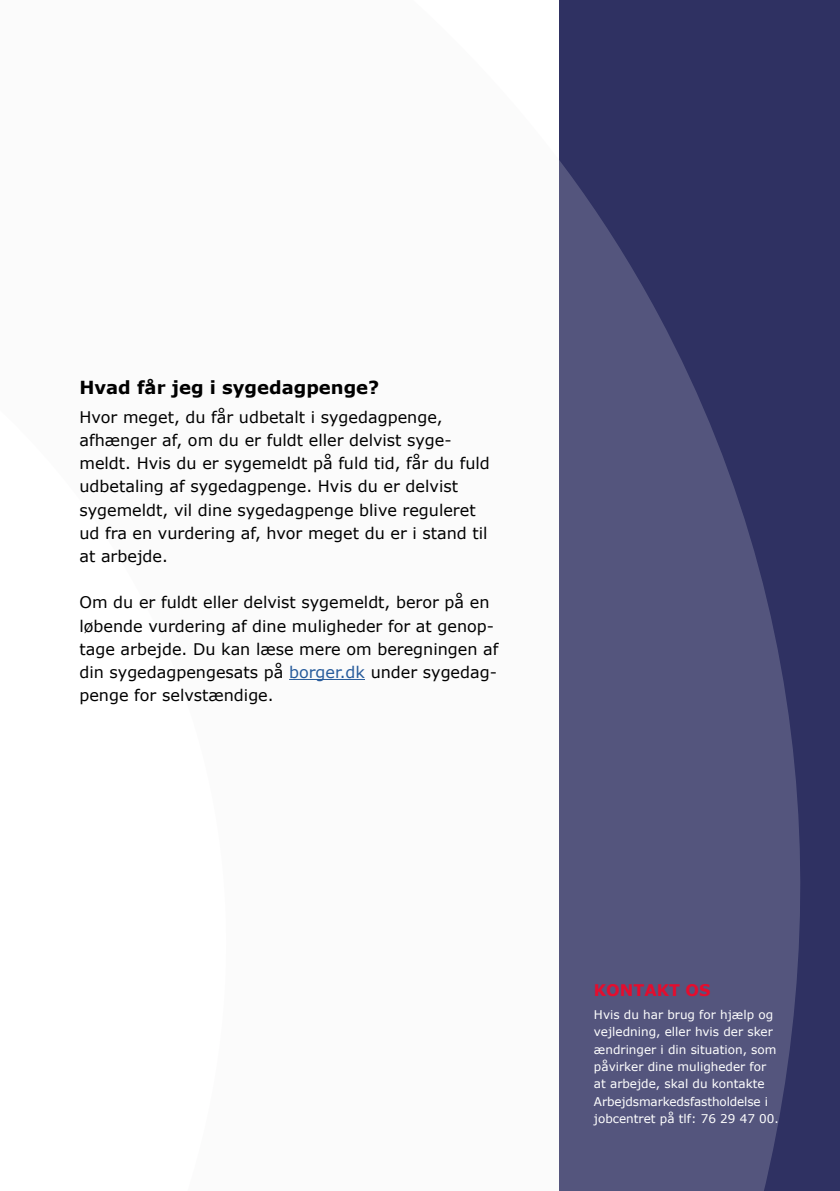
<style>
.page{position:relative;width:840px;height:1191px;background:#fff}
.page>*{position:absolute;margin:0;border:0;box-sizing:border-box;transform-origin:0 0}
.t1{font:700 18px "Verdana";color:#000}
.t2{font:16px/23.2px "Verdana";color:#000}
.t3{font:700 16px "Verdana";color:#e40d2e}
.t4{font:12px/17.4px "Verdana";color:#fff}
.s1{color:#275b9b}
</style>
<div class="page">
<svg style="left:559px;top:0;width:280px;height:1191px;fill:#54557d"></svg>
<hr style="left:289px;top:679px;width:76px;height:1px;background:#275b9b">
<p class="t1" style="left:79px;top:375px;width:301px">Hvad får jeg i sygedagpenge?</p>
<p class="t2" style="left:79px;top:405px;width:411px">Hvor meget, du får udbetalt i sygedagpenge, afhænger af, om du er fuldt eller delvist syge&shy;meldt. Hvis du er sygemeldt på fuld tid, får du fuld udbetaling af sygedagpenge. Hvis du er delvist sygemeldt, vil dine sygedagpenge blive reguleret ud fra en vurdering af, hvor meget du er i stand til at arbejde.</p>
<p class="t2" style="left:79px;top:591px;width:420px">Om du er fuldt eller delvist sygemeldt, beror på en løbende vurdering af dine muligheder for at genop&shy;tage arbejde. Du kan læse mere om beregningen af din sygedagpengesats på <span class="s1">borger.dk</span> under sygedag&shy;penge for selvstændige.</p>
<p class="t3" style="left:593px;top:979px;width:118px">KONTAKT OS</p>
<p class="t4" style="left:593px;top:1005px;width:186px">Hvis du har brug for hjælp og vejledning, eller hvis der sker ændringer i din situation, som påvirker dine muligheder for at arbejde, skal du kontakte<br>Arbejdsmarkedsfastholdelse i jobcentret på tlf: 76 29 47 00.</p>
</div>
